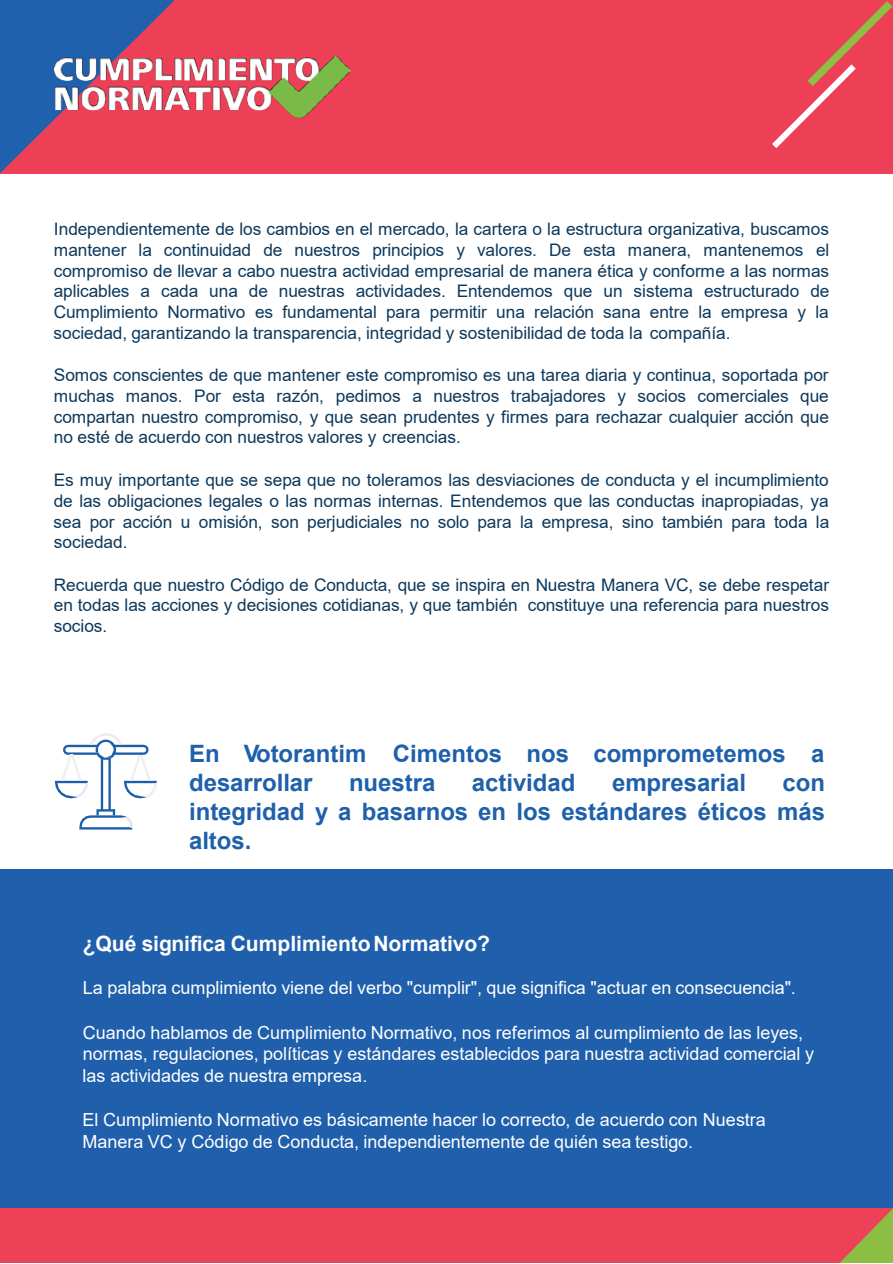
<style>
.page{position:relative;width:893px;height:1264px;background:#fff}
.page>*{position:absolute;margin:0;border:0;box-sizing:border-box;transform-origin:0 0}
.t1{font:700 24px/28.8px "Arial";color:#1f60ab}
.t2{font:700 21px "Arial";letter-spacing:-.005em;color:#fff}
.t3{font:18px/21.6px "Arial";color:#fff}
.t4{font:17.25px/20.7px "Arial";letter-spacing:-.005em;color:#0d395c;text-align:justify}
</style>
<div class="page">
<div style="left:0;top:0;width:892px;height:173px;background:#ed4056"></div>
<svg style="left:0;top:0;width:175px;height:173px"></svg>
<svg style="left:772px;top:1px;width:120px;height:147px"></svg>
<img style="left:55px;top:55px;width:295px;height:63px">
<div style="left:0;top:1208px;width:892px;height:55px;background:#ee4056"></div>
<svg style="left:839px;top:1209px;width:53px;height:54px"></svg>
<div style="left:0;top:870px;width:892px;height:338px;background:#1f5fab"></div>
<svg style="left:55px;top:743px;width:102px;height:86px"></svg>
<img style="left:91px;top:734px;width:30px;height:11px">
<p class="t4" style="left:54px;top:219px;width:777px">Independientemente de los cambios en el mercado, la cartera o la estructura organizativa, buscamos mantener la continuidad de nuestros principios y valores. De esta manera, mantenemos el compromiso de llevar a cabo nuestra actividad empresarial de manera ética y conforme a las normas aplicables a cada una de nuestras actividades. Entendemos que un sistema estructurado de Cumplimiento Normativo es fundamental para permitir una relación sana entre la empresa y la sociedad, garantizando la transparencia, integridad y sostenibilidad de toda la compañía.</p>
<p class="t4" style="left:54px;top:365px;width:776px">Somos conscientes de que mantener este compromiso es una tarea diaria y continua, soportada por muchas manos. Por esta razón, pedimos a nuestros trabajadores y socios comerciales que compartan nuestro compromiso, y que sean prudentes y firmes para rechazar cualquier acción que no esté de acuerdo con nuestros valores y creencias.</p>
<p class="t4" style="left:54px;top:470px;width:777px">Es muy importante que se sepa que no toleramos las desviaciones de conducta y el incumplimiento de las obligaciones legales o las normas internas. Entendemos que las conductas inapropiadas, ya sea por acción u omisión, son perjudiciales no solo para la empresa, sino también para toda la sociedad.</p>
<p class="t4" style="left:54px;top:574px;width:776px">Recuerda que nuestro Código de Conducta, que se inspira en Nuestra Manera VC, se debe respetar en todas las acciones y decisiones cotidianas, y que también constituye una referencia para nuestros socios.</p>
<h1 class="t1" style="left:189px;top:740px;width:636px">En Votorantim Cimentos nos comprometemos a desarrollar</h1>
<h1 class="t1" style="left:349px;top:768px;width:88px">nuestra</h1>
<h1 class="t1" style="left:472px;top:768px;width:105px">actividad</h1>
<h1 class="t1" style="left:612px;top:768px;width:135px">empresarial</h1>
<h1 class="t1" style="left:189px;top:768px;width:637px;text-align:justify;text-indent:593px">con integridad y a basarnos en los estándares éticos más altos.</h1>
<p class="t2" style="left:83px;top:928px;width:408px">¿Qué significa CumplimientoNormativo?</p>
<p class="t3" style="left:83px;top:977px;width:714px">La palabra cumplimiento viene del verbo "cumplir", que significa "actuar en consecuencia".</p>
<p class="t3" style="left:83px;top:1021px;width:733px">Cuando hablamos de Cumplimiento Normativo, nos referimos al cumplimiento de las leyes, normas, regulaciones, políticas y estándares establecidos para nuestra actividad comercial y las actividades de nuestra empresa.</p>
<p class="t3" style="left:82px;top:1108px;width:684px">El Cumplimiento Normativo es básicamente hacer lo correcto, de acuerdo con Nuestra<br>Manera VC y Código de Conducta, independientemente de quién sea testigo.</p>
</div>
